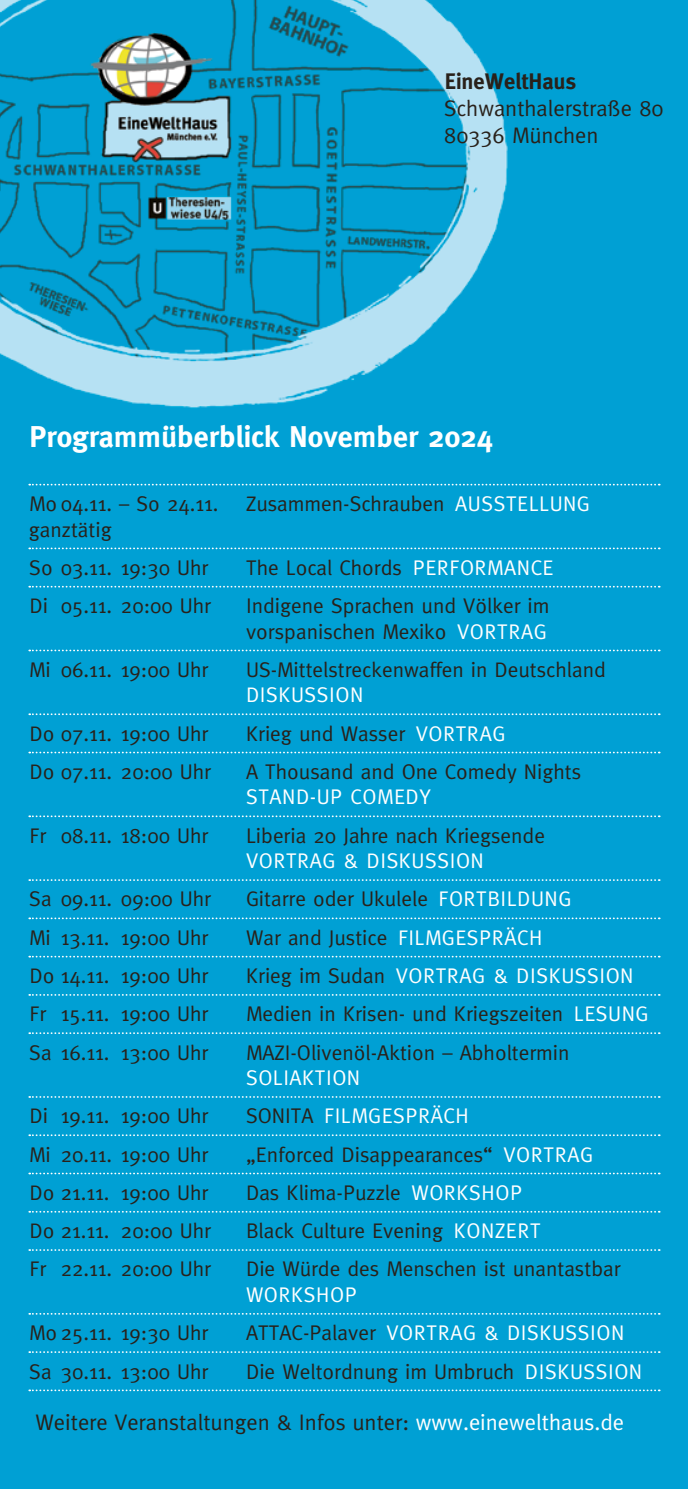
<style>
.page{position:relative;width:688px;height:1489px;background:#fff}
.page>*{position:absolute;margin:0;border:0;box-sizing:border-box;transform-origin:0 0}
.t1{font:700 30px "Meta";color:#fff}
.t2{font:22.5px/27px "Meta";color:#29211a}
.t3{font:700 22.5px "Meta";color:#29211a}
.t4{font:21.25px/38.2px "Meta";color:#29211a}
.t5{font:21.25px "Meta";letter-spacing:.025em;color:#fff}
.t6{font:21.25px "Meta";letter-spacing:.025em;color:#29211a}
.s1{color:#fff}
.s2{color:#29211a}
</style>
<div class="page">
<img style="left:0;top:0;width:687px;height:1488px">
<svg style="left:29px;top:484px;width:630px;height:1px"></svg>
<svg style="left:29px;top:547px;width:630px;height:2px"></svg>
<svg style="left:29px;top:586px;width:630px;height:1px"></svg>
<svg style="left:29px;top:649px;width:630px;height:2px"></svg>
<svg style="left:29px;top:713px;width:630px;height:2px"></svg>
<svg style="left:29px;top:751px;width:630px;height:2px"></svg>
<svg style="left:29px;top:815px;width:630px;height:2px"></svg>
<svg style="left:29px;top:879px;width:630px;height:2px"></svg>
<svg style="left:29px;top:917px;width:630px;height:2px"></svg>
<svg style="left:29px;top:955px;width:630px;height:2px"></svg>
<svg style="left:29px;top:994px;width:630px;height:1px"></svg>
<svg style="left:29px;top:1032px;width:630px;height:2px"></svg>
<svg style="left:29px;top:1096px;width:630px;height:1px"></svg>
<svg style="left:29px;top:1134px;width:630px;height:2px"></svg>
<svg style="left:29px;top:1172px;width:630px;height:2px"></svg>
<svg style="left:29px;top:1210px;width:630px;height:2px"></svg>
<svg style="left:29px;top:1249px;width:630px;height:1px"></svg>
<svg style="left:29px;top:1312px;width:630px;height:2px"></svg>
<svg style="left:29px;top:1351px;width:630px;height:1px"></svg>
<svg style="left:29px;top:1389px;width:630px;height:2px"></svg>
<p class="t3" style="left:444px;top:68px;width:133px">EineWeltHaus</p>
<p class="t2" style="left:444px;top:94px;width:221px">Schwanthalerstraße 80<br>80336 München</p>
<h1 class="t1" style="left:29px;top:419px;width:464px">Programmüberblick November 2024</h1>
<p class="t4" style="left:29px;top:484px;width:190px">Mo 04.11. – So 24.11.</p>
<p class="t4" style="left:246px;top:484px;width:345px">Zusammen-Schrauben <span class="s1">AUSSTELLUNG</span></p>
<p class="t4" style="left:29px;top:510px;width:181px">ganztätig<br>So 03.11. 19:30 Uhr</p>
<p class="t4" style="left:246px;top:548px;width:309px">The Local Chords <span class="s1">PERFORMANCE</span></p>
<p class="t4" style="left:29px;top:586px;width:183px">Di 05.11. 20:00 Uhr</p>
<p class="t4" style="left:246px;top:592px;width:305px;line-height:25.5px">Indigene Sprachen und Völker im vorspanischen Mexiko <span class="s1">VORTRAG</span></p>
<p class="t4" style="left:29px;top:650px;width:180px">Mi 06.11. 19:00 Uhr</p>
<p class="t4" style="left:246px;top:650px;width:361px">US-Mittelstreckenwaffen in Deutschland</p>
<p class="t5" style="left:246px;top:682px;width:119px">DISKUSSION</p>
<p class="t4" style="left:29px;top:714px;width:180px">Do 07.11. 19:00 Uhr</p>
<p class="t4" style="left:246px;top:714px;width:260px">Krieg und Wasser <span class="s1">VORTRAG</span></p>
<p class="t4" style="left:29px;top:752px;width:183px">Do 07.11. 20:00 Uhr</p>
<p class="t4" style="left:246px;top:752px;width:336px">A Thousand and One Comedy Nights</p>
<p class="t5" style="left:246px;top:784px;width:186px">STAND-UP COMEDY</p>
<p class="t4" style="left:29px;top:816px;width:180px">Fr 08.11. 18:00 Uhr</p>
<p class="t4" style="left:246px;top:816px;width:300px">Liberia 20 Jahre nach Kriegsende</p>
<p class="t5" style="left:246px;top:848px;width:239px">VORTRAG &amp; DISKUSSION</p>
<p class="t4" style="left:29px;top:879px;width:183px">Sa 09.11. 09:00 Uhr</p>
<p class="t4" style="left:246px;top:879px;width:326px">Gitarre oder Ukulele <span class="s1">FORTBILDUNG</span></p>
<p class="t4" style="left:29px;top:918px;width:180px">Mi 13.11. 19:00 Uhr</p>
<p class="t6" style="left:246px;top:925px;width:298px">War and Justice <span class="s1">FILMGESPRÄCH</span></p>
<p class="t4" style="left:29px;top:956px;width:180px">Do 14.11. 19:00 Uhr</p>
<p class="t5" style="left:246px;top:963px;width:389px"><span class="s2">Krieg im Sudan</span> VORTRAG &amp; DISKUSSION</p>
<p class="t4" style="left:29px;top:994px;width:180px">Fr 15.11. 19:00 Uhr</p>
<p class="t4" style="left:246px;top:994px;width:404px">Medien in Krisen- und Kriegszeiten <span class="s1">LESUNG</span></p>
<p class="t4" style="left:29px;top:1032px;width:180px">Sa 16.11. 13:00 Uhr</p>
<p class="t4" style="left:246px;top:1032px;width:325px">MAZI-Olivenöl-Aktion – Abholtermin</p>
<p class="t5" style="left:246px;top:1065px;width:116px">SOLIAKTION</p>
<p class="t4" style="left:29px;top:1096px;width:180px">Di 19.11. 19:00 Uhr</p>
<p class="t5" style="left:246px;top:1103px;width:224px"><span class="s2">SONITA</span> FILMGESPRÄCH</p>
<p class="t4" style="left:29px;top:1134px;width:180px">Mi 20.11. 19:00 Uhr</p>
<p class="t4" style="left:246px;top:1134px;width:348px">„Enforced Disappearances“ <span class="s1">VORTRAG</span></p>
<p class="t4" style="left:29px;top:1173px;width:180px">Do 21.11. 19:00 Uhr</p>
<p class="t4" style="left:246px;top:1173px;width:277px">Das Klima-Puzzle <span class="s1">WORKSHOP</span></p>
<p class="t4" style="left:29px;top:1211px;width:183px">Do 21.11. 20:00 Uhr</p>
<p class="t4" style="left:246px;top:1211px;width:296px">Black Culture Evening <span class="s1">KONZERT</span></p>
<p class="t4" style="left:29px;top:1249px;width:183px">Fr 22.11. 20:00 Uhr</p>
<p class="t4" style="left:246px;top:1249px;width:376px">Die Würde des Menschen ist unantastbar</p>
<p class="t5" style="left:246px;top:1282px;width:112px">WORKSHOP</p>
<p class="t4" style="left:29px;top:1313px;width:180px">Mo 25.11. 19:30 Uhr</p>
<p class="t5" style="left:246px;top:1320px;width:379px"><span class="s2">ATTAC-Palaver</span> VORTRAG &amp; DISKUSSION</p>
<p class="t4" style="left:29px;top:1351px;width:180px">Sa 30.11. 13:00 Uhr</p>
<p class="t4" style="left:246px;top:1351px;width:397px">Die Weltordnung im Umbruch <span class="s1">DISKUSSION</span></p>
<p class="t2" style="left:35px;top:1407px;width:590px">Weitere Veranstaltungen &amp; Infos unter: <span class="s1">www.einewelthaus.de</span></p>
</div>
